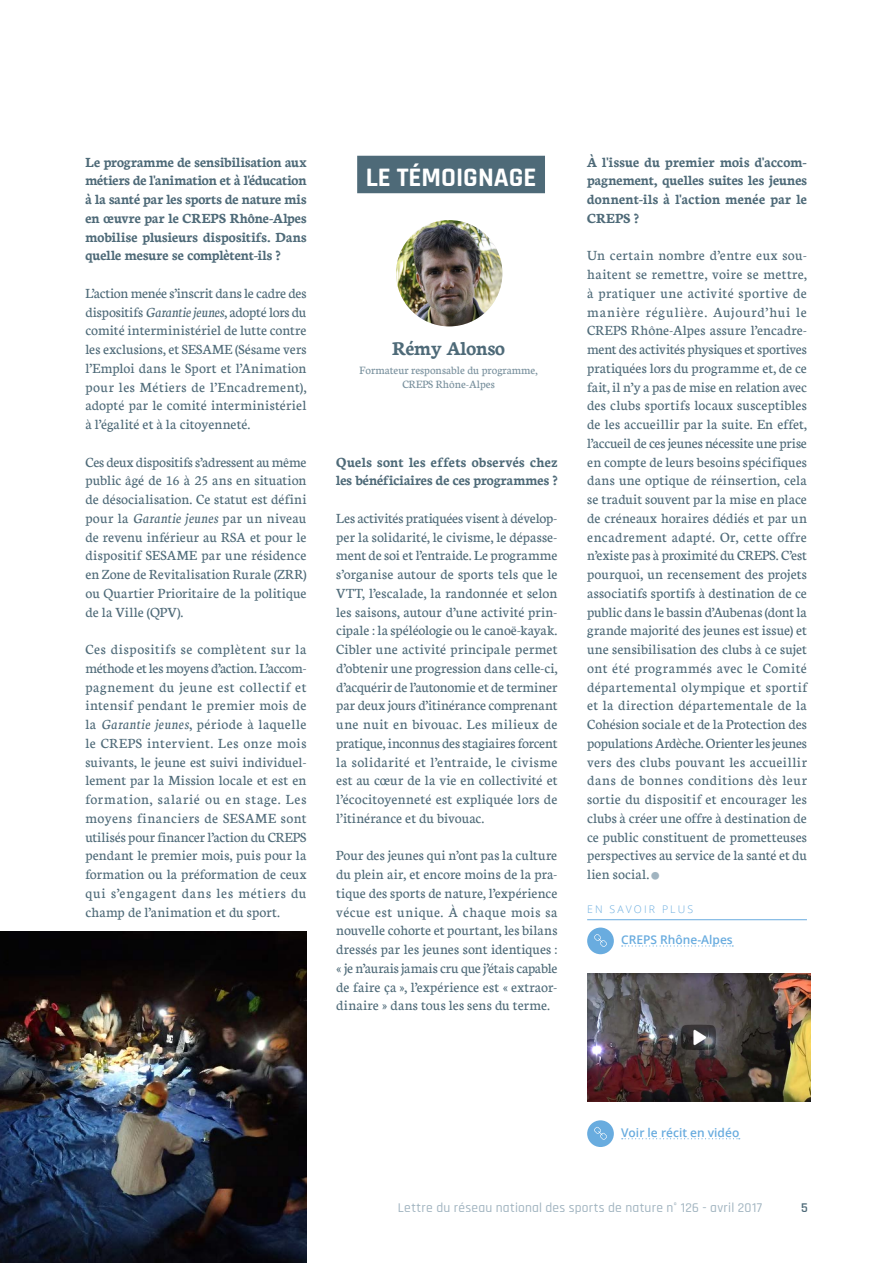
<style>
.page{position:relative;width:893px;height:1263px;background:#fff}
.page>*{position:absolute;margin:0;border:0;box-sizing:border-box;transform-origin:0 0}
.t1{font:700 27px "Rajdhani";color:#fff}
.t2{font:700 21px "Neuton";color:#4e6a78}
.t3{font:15px/18.8px "Neuton";letter-spacing:.01em;color:#4e6a78;text-align:justify}
.t4{font:700 15px/18.8px "Neuton";letter-spacing:.01em;color:#4e6a78;text-align:justify}
.t5{font:500 13.5px "Rajdhani";letter-spacing:.02em;color:#a1b4c0}
.t6{font:600 13.5px "Rajdhani";color:#4e6a78}
.t7{font:12px/14.4px "Neuton";color:#778f9c;text-align:center}
.t8{font:600 12px "Open Sans";color:#69acdf}
.t9{font:300 10.5px "Open Sans";letter-spacing:.2em;color:#69acdf}
.s1{font-style:italic}
</style>
<div class="page">
<hr style="left:587px;top:919px;width:220px;height:1px;background:#69acdf">
<svg style="left:622px;top:945px;width:111px;height:1px"></svg>
<svg style="left:622px;top:1138px;width:118px;height:1px"></svg>
<div style="left:587px;top:927px;width:27px;height:27px;background:#69acdf;border-radius:50%"></div>
<svg style="left:594px;top:934px;width:13px;height:13px"></svg>
<div style="left:587px;top:1120px;width:27px;height:27px;background:#69acdf;border-radius:50%"></div>
<svg style="left:594px;top:1127px;width:13px;height:13px"></svg>
<img style="left:0;top:931px;width:306px;height:332px">
<img style="left:587px;top:973px;width:223px;height:128px">
<img style="left:396px;top:220px;width:106px;height:106px;border-radius:53px">
<div style="left:357px;top:156px;width:188px;height:37px;background:#4e6a78"></div>
<p class="t4" style="left:85px;top:152px;width:223px">Le programme de sensibilisation aux métiers de l'animation et à l'éducation à la santé par les sports de nature mis en œuvre par le CREPS Rhône-Alpes mobilise plusieurs dispositifs. Dans quelle mesure se complètent-ils ?</p>
<p class="t3" style="left:85px;top:283px;width:223px">L’action menée s’inscrit dans le cadre des dispositifs <span class="s1">Garantie jeunes</span>, adopté lors du comité interministériel de lutte contre les exclusions, et SESAME (Sésame vers l’Emploi dans le Sport et l’Animation pour les Métiers de l’Encadrement), adopté par le comité interministériel à l’égalité et à la citoyenneté.</p>
<p class="t3" style="left:85px;top:452px;width:223px">Ces deux dispositifs s’adressent au même public âgé de 16 à 25 ans en situation de désocialisation. Ce statut est défini pour la <span class="s1">Garantie jeunes</span> par un niveau de revenu inférieur au RSA et pour le dispositif SESAME par une résidence en Zone de Revitalisation Rurale (ZRR) ou Quartier Prioritaire de la politique de la Ville (QPV).</p>
<p class="t3" style="left:85px;top:639px;width:223px">Ces dispositifs se complètent sur la méthode et les moyens d’action. L’accom&shy;pagnement du jeune est collectif et intensif pendant le premier mois de la <span class="s1">Garantie jeunes</span>, période à laquelle le CREPS intervient. Les onze mois suivants, le jeune est suivi individuel&shy;lement par la Mission locale et est en formation, salarié ou en stage. Les moyens financiers de SESAME sont utilisés pour financer l’action du CREPS pendant le premier mois, puis pour la formation ou la préformation de ceux qui s’engagent dans les métiers du champ de l’animation et du sport.</p>
<h1 class="t1" style="left:366px;top:160px;width:172px">LE TÉMOIGNAGE</h1>
<h2 class="t2" style="left:392px;top:335px;width:114px">Rémy Alonso</h2>
<p class="t7" style="left:360px;top:362px;width:179px">Formateur responsable du programme,<br>CREPS Rhône-Alpes</p>
<p class="t4" style="left:336px;top:452px;width:223px">Quels sont les effets observés chez les bénéficiaires de ces programmes ?</p>
<p class="t3" style="left:336px;top:508px;width:223px">Les activités pratiquées visent à dévelop&shy;per la solidarité, le civisme, le dépasse&shy;ment de soi et l’entraide. Le programme s’organise autour de sports tels que le VTT, l’escalade, la randonnée et selon les saisons, autour d’une activité prin&shy;cipale : la spéléologie ou le canoë-kayak.<br>Cibler une activité principale permet d’obtenir une progression dans celle-ci, d’acquérir de l’autonomie et de terminer par deux jours d’itinérance comprenant une nuit en bivouac. Les milieux de pratique, inconnus des stagiaires forcent la solidarité et l’entraide, le civisme est au cœur de la vie en collectivité et l’écocitoyenneté est expliquée lors de l’itinérance et du bivouac.</p>
<p class="t3" style="left:336px;top:846px;width:223px">Pour des jeunes qui n’ont pas la culture du plein air, et encore moins de la pra&shy;tique des sports de nature, l’expérience vécue est unique. À chaque mois sa nouvelle cohorte et pourtant, les bilans dressés par les jeunes sont identiques : « je n’aurais jamais cru que j’étais capable de faire ça », l’expérience est « extraor&shy;dinaire » dans tous les sens du terme.</p>
<p class="t4" style="left:587px;top:152px;width:221px">À l'issue du premier mois d'accom&shy;pagnement, quelles suites les jeunes donnent-ils à l'action menée par le CREPS ?</p>
<p class="t3" style="left:587px;top:246px;width:221px">Un certain nombre d’entre eux sou&shy;haitent se remettre, voire se mettre, à pratiquer une activité sportive de manière régulière. Aujourd’hui le CREPS Rhône-Alpes assure l’encadre&shy;ment des activités physiques et sportives pratiquées lors du programme et, de ce fait, il n’y a pas de mise en relation avec des clubs sportifs locaux susceptibles de les accueillir par la suite. En effet, l’accueil de ces jeunes nécessite une prise en compte de leurs besoins spécifiques dans une optique de réinsertion, cela se traduit souvent par la mise en place de créneaux horaires dédiés et par un encadrement adapté. Or, cette offre n’existe pas à proximité du CREPS. C’est pourquoi, un recensement des projets associatifs sportifs à destination de ce public dans le bassin d’Aubenas (dont la grande majorité des jeunes est issue) et une sensibilisation des clubs à ce sujet ont été programmés avec le Comité départemental olympique et sportif et la direction départementale de la Cohésion sociale et de la Protection des populations Ardèche. Orienter les jeunes vers des clubs pouvant les accueillir dans de bonnes conditions dès leur sortie du dispositif et encourager les clubs à créer une offre à destination de ce public constituent de prometteuses perspectives au service de la santé et du lien social.</p>
<p class="t9" style="left:587px;top:902px;width:107px">EN SAVOIR PLUS</p>
<p class="t8" style="left:621px;top:931px;width:113px">CREPS Rhône-Alpes</p>
<p class="t8" style="left:621px;top:1124px;width:120px">Voir le récit en vidéo</p>
<p class="t5" style="left:398px;top:1199px;width:366px">Lettre du réseau national des sports de nature n° 126 - avril 2017</p>
<p class="t6" style="left:801px;top:1199px;width:8px">5</p>
</div>
